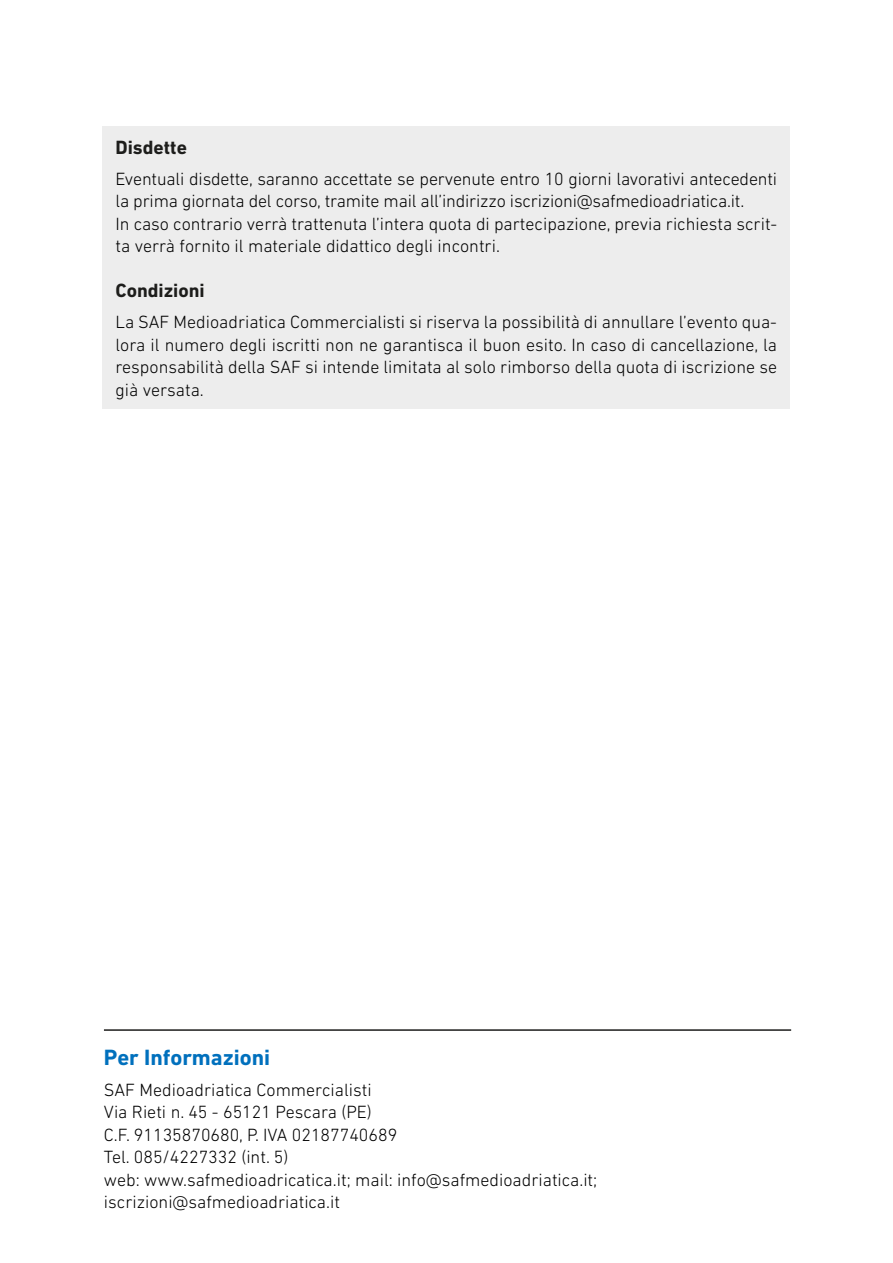
<style>
.page{position:relative;width:893px;height:1263px;background:#fff}
.page>*{position:absolute;margin:0;border:0;box-sizing:border-box;transform-origin:0 0}
.t1{font:700 22.5px "DIN Next LT Pro";color:#0070bd}
.t2{font:700 19.5px "DIN Next LT Pro";color:#1d1d1b}
.t3{font:300 18px/22.5px "DIN Next LT Pro";color:#000}
</style>
<div class="page">
<hr style="left:104px;top:1029px;width:687px;height:2px;background:#1d1d1b">
<div style="left:103px;top:126px;width:687px;height:283px;background:#ededed"></div>
<p class="t2" style="left:115px;top:136px;width:73px">Disdette</p>
<p class="t3" style="left:115px;top:167px;width:663px">Eventuali disdette, saranno accettate se pervenute entro 10 giorni lavorativi antecedenti la prima giornata del corso, tramite mail all’indirizzo iscrizioni@safmedioadriatica.it.<br>In caso contrario verrà trattenuta l’intera quota di partecipazione, previa richiesta scrit&shy;ta verrà fornito il materiale didattico degli incontri.</p>
<p class="t2" style="left:115px;top:279px;width:91px">Condizioni</p>
<p class="t3" style="left:115px;top:311px;width:663px;text-align:justify">La SAF Medioadriatica Commercialisti si riserva la possibilità di annullare l’evento qua&shy;lora il numero degli iscritti non ne garantisca il buon esito. In caso di cancellazione, la responsabilità della SAF si intende limitata al solo rimborso della quota di iscrizione se già versata.</p>
<p class="t1" style="left:104px;top:1044px;width:168px">Per Informazioni</p>
<p class="t3" style="left:104px;top:1078px;width:495px">SAF Medioadriatica Commercialisti<br>Via Rieti n. 45 - 65121 Pescara (PE)<br>C.F. 91135870680, P. IVA 02187740689<br>Tel. 085/4227332 (int. 5)<br>web: www.safmedioadricatica.it; mail: info@safmedioadriatica.it; iscrizioni@safmedioadriatica.it</p>
</div>
